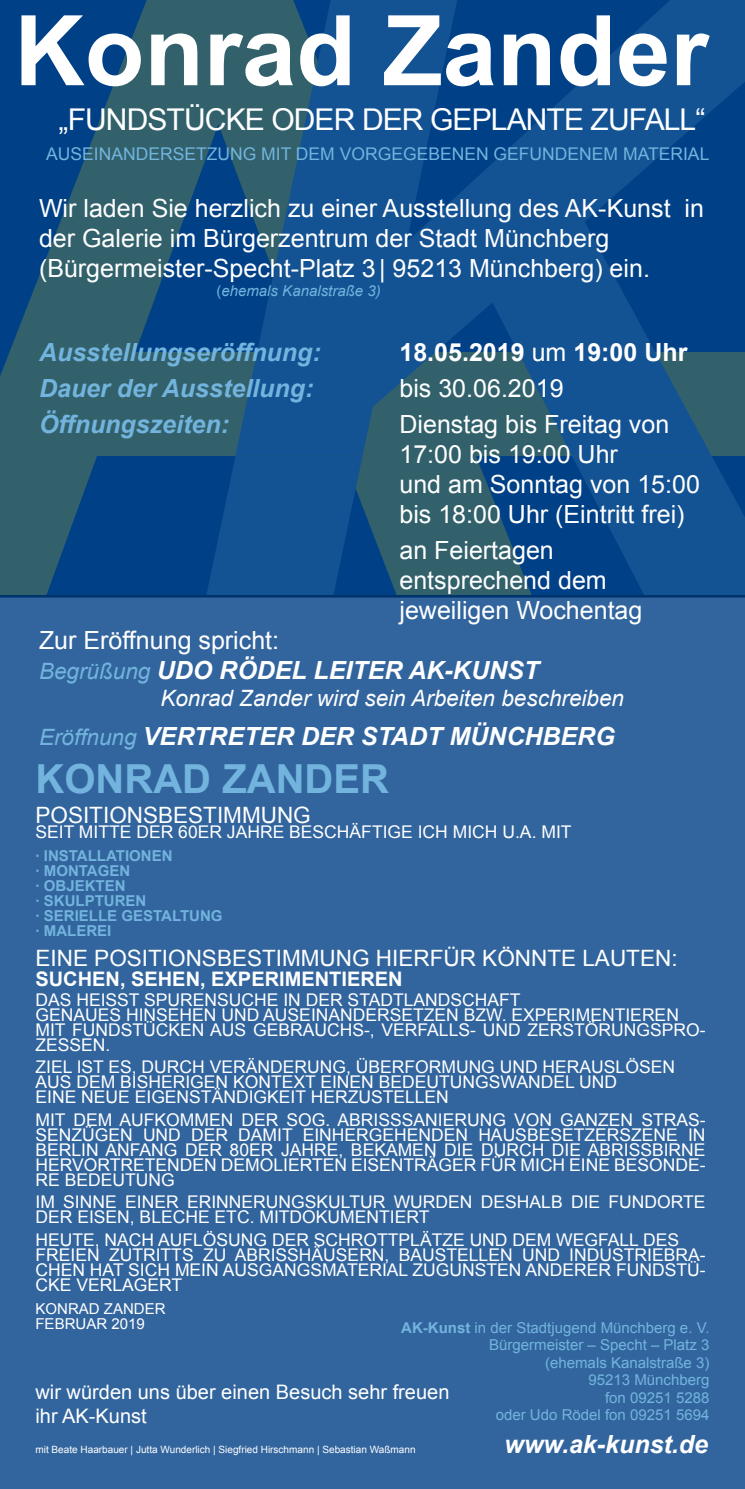
<style>
.page{position:relative;width:745px;height:1489px;background:#fff}
.page>*{position:absolute;margin:0;border:0;box-sizing:border-box;transform-origin:0 0}
.t1{font:700 97.5px "Arial";color:#fff}
.t2{font:700 40px "Arial";color:#72b4dd}
.t3{font:30px "Arial";letter-spacing:-.03em;color:#fff}
.t4{font:25px/30px "Arial";color:#fff}
.t5{font:italic 700 25px/30px "Arial";color:#fff}
.t6{font:italic 700 25px "Arial";color:#72b4dd}
.t7{font:700 25px "Arial";color:#fff}
.t8{font:22.5px "Arial";color:#fff}
.t9{font:italic 22.5px "Arial";color:#fff}
.t10{font:20px/24px "Arial";color:#fff}
.t11{font:700 20px "Arial";color:#fff}
.t12{font:17.5px/15px "Arial";color:#fff}
.t13{font:17.5px "Arial";color:#72b4dd}
.t14{font:15px/17.5px "Arial";color:#72b4dd;text-align:right}
.t15{font:700 15px/15px "Arial";color:#72b4dd}
.t16{font:15px/15px "Arial";color:#fff}
.t17{font:italic 15px "Arial";color:#72b4dd}
.t18{font:10px "Arial";color:#fff}
.s1{font-style:normal}
.s2{font-weight:400}
.s3{font-weight:400;font-style:normal}
.s4{font-weight:400;font-size:22.5px;color:#72b4dd}
.s5{font-weight:700}
</style>
<div class="page">
<svg style="left:0;top:0;width:257px;height:595px;background:#195079"></svg>
<div style="left:56px;top:352px;width:688px;height:103px;background:#32616c"></div>
<svg style="left:257px;top:0;width:487px;height:352px;background:#0b4a8c"></svg>
<svg style="left:257px;top:61px;width:177px;height:291px;background:#16538c"></svg>
<svg style="left:206px;top:455px;width:538px;height:140px;background:#155085"></svg>
<svg style="left:343px;top:455px;width:19px;height:34px"></svg>
<svg style="left:236px;top:352px;width:475px;height:103px;fill:#135293"></svg>
<div style="left:0;top:595px;width:744px;height:893px;background:#32659e"></div>
<h1 class="t1" style="left:14px;top:-13px;width:695px">Konrad Zander</h1>
<h3 class="t3" style="left:59px;top:100px;width:648px">„FUNDSTÜCKE ODER DER GEPLANTE ZUFALL“</h3>
<p class="t13" style="left:46px;top:142px;width:664px">AUSEINANDERSETZUNG MIT DEM VORGEGEBENEN GEFUNDENEM MATERIAL</p>
<h3 class="t4" style="left:39px;top:193px;width:666px">Wir laden Sie herzlich zu einer Ausstellung des AK-Kunst in der Galerie im Bürgerzentrum der Stadt Münchberg (Bürgermeister-Specht-Platz 3 | 95213 Münchberg) ein.</h3>
<p class="t17" style="left:216px;top:281px;width:166px"><span class="s1">(</span>ehemals Kanalstraße 3)</p>
<h3 class="t6" style="left:39px;top:336px;width:283px">Ausstellungseröffnung:</h3>
<h3 class="t7" style="left:399px;top:335px;width:289px">18.05.2019 <span class="s2">um</span> 19:00 Uhr</h3>
<h3 class="t6" style="left:39px;top:372px;width:276px">Dauer der Ausstellung:</h3>
<h3 class="t4" style="left:399px;top:373px;width:165px">bis 30.06.2019</h3>
<h3 class="t6" style="left:39px;top:408px;width:191px">Öffnungszeiten:</h3>
<h3 class="t4" style="left:399px;top:409px;width:302px">Dienstag bis Freitag von<br>17:00 bis 19:00 Uhr<br>und am Sonntag von 15:00 bis 18:00 Uhr (Eintritt frei)</h3>
<h3 class="t4" style="left:399px;top:535px;width:244px">an Feiertagen entsprechend dem jeweiligen Wochentag</h3>
<h3 class="t5" style="left:39px;top:626px;width:501px"><span class="s3">Zur Eröffnung spricht:<br></span><span class="s4">Begrüßung</span> UDO RÖDEL LEITER AK-KUNST</h3>
<p class="t9" style="left:160px;top:683px;width:465px">Konrad Zander wird sein Arbeiten beschreiben</p>
<h3 class="t5" style="left:39px;top:722px;width:577px"><span class="s4">Eröffnung</span> VERTRETER DER STADT MÜNCHBERG</h3>
<h2 class="t2" style="left:35px;top:752px;width:355px">KONRAD ZANDER</h2>
<p class="t8" style="left:35px;top:800px;width:277px">POSITIONSBESTIMMUNG</p>
<p class="t12" style="left:35px;top:824px;width:537px">SEIT MITTE DER 60ER JAHRE BESCHÄFTIGE ICH MICH U.A. MIT</p>
<p class="t15" style="left:35px;top:848px;width:188px">∙ INSTALLATIONEN<br>∙ MONTAGEN<br>∙ OBJEKTEN<br>∙ SKULPTUREN<br>∙ SERIELLE GESTALTUNG ∙ MALEREI</p>
<p class="t8" style="left:35px;top:943px;width:643px">EINE POSITIONSBESTIMMUNG HIERFÜR KÖNNTE LAUTEN:</p>
<p class="t11" style="left:35px;top:965px;width:368px">SUCHEN, SEHEN, EXPERIMENTIEREN</p>
<p class="t12" style="left:35px;top:992px;width:671px">DAS HEISST SPURENSUCHE IN DER STADTLANDSCHAFT<br>GENAUES HINSEHEN UND AUSEINANDERSETZEN BZW. EXPERIMENTIEREN MIT FUNDSTÜCKEN AUS GEBRAUCHS-, VERFALLS- UND ZERSTÖRUNGSPRO-ZESSEN.</p>
<p class="t12" style="left:35px;top:1059px;width:640px">ZIEL IST ES, DURCH VERÄNDERUNG, ÜBERFORMUNG UND HERAUSLÖSEN<br>AUS DEM BISHERIGEN KONTEXT EINEN BEDEUTUNGSWANDEL UND<br>EINE NEUE EIGENSTÄNDIGKEIT HERZUSTELLEN</p>
<p class="t12" style="left:35px;top:1112px;width:671px;text-align:justify">MIT DEM AUFKOMMEN DER SOG. ABRISSSANIERUNG VON GANZEN STRAS-SENZÜGEN UND DER DAMIT EINHERGEHENDEN HAUSBESETZERSZENE IN BERLIN ANFANG DER 80ER JAHRE, BEKAMEN DIE DURCH DIE ABRISSBIRNE HERVORTRETENDEN DEMOLIERTEN EISENTRÄGER FÜR MICH EINE BESONDE-RE BEDEUTUNG</p>
<p class="t12" style="left:35px;top:1194px;width:671px">IM SINNE EINER ERINNERUNGSKULTUR WURDEN DESHALB DIE FUNDORTE<br>DER EISEN, BLECHE ETC. MITDOKUMENTIERT</p>
<p class="t12" style="left:35px;top:1232px;width:671px">HEUTE, NACH AUFLÖSUNG DER SCHROTTPLÄTZE UND DEM WEGFALL DES FREIEN ZUTRITTS ZU ABRISSHÄUSERN, BAUSTELLEN UND INDUSTRIEBRA-CHEN HAT SICH MEIN AUSGANGSMATERIAL ZUGUNSTEN ANDERER FUNDSTÜ-CKE VERLAGERT</p>
<p class="t16" style="left:35px;top:1300px;width:132px">KONRAD ZANDER<br>FEBRUAR 2019</p>
<p class="t14" style="left:401px;top:1318px;width:309px"><span class="s5">AK-Kunst</span> in der Stadtjugend Münchberg e. V.<br>Bürgermeister – Specht – Platz 3<br>(ehemals Kanalstraße 3)<br>95213 Münchberg<br>fon 09251 5288<br>oder Udo Rödel fon 09251 5694</p>
<p class="t10" style="left:35px;top:1379px;width:415px">wir würden uns über einen Besuch sehr freuen ihr AK-Kunst</p>
<p class="t18" style="left:35px;top:1442px;width:381px">mit Beate Haarbauer | Jutta Wunderlich | Siegfried Hirschmann | Sebastian Waßmann</p>
<h3 class="t5" style="left:504px;top:1429px;width:205px">www.ak-kunst.de</h3>
</div>
